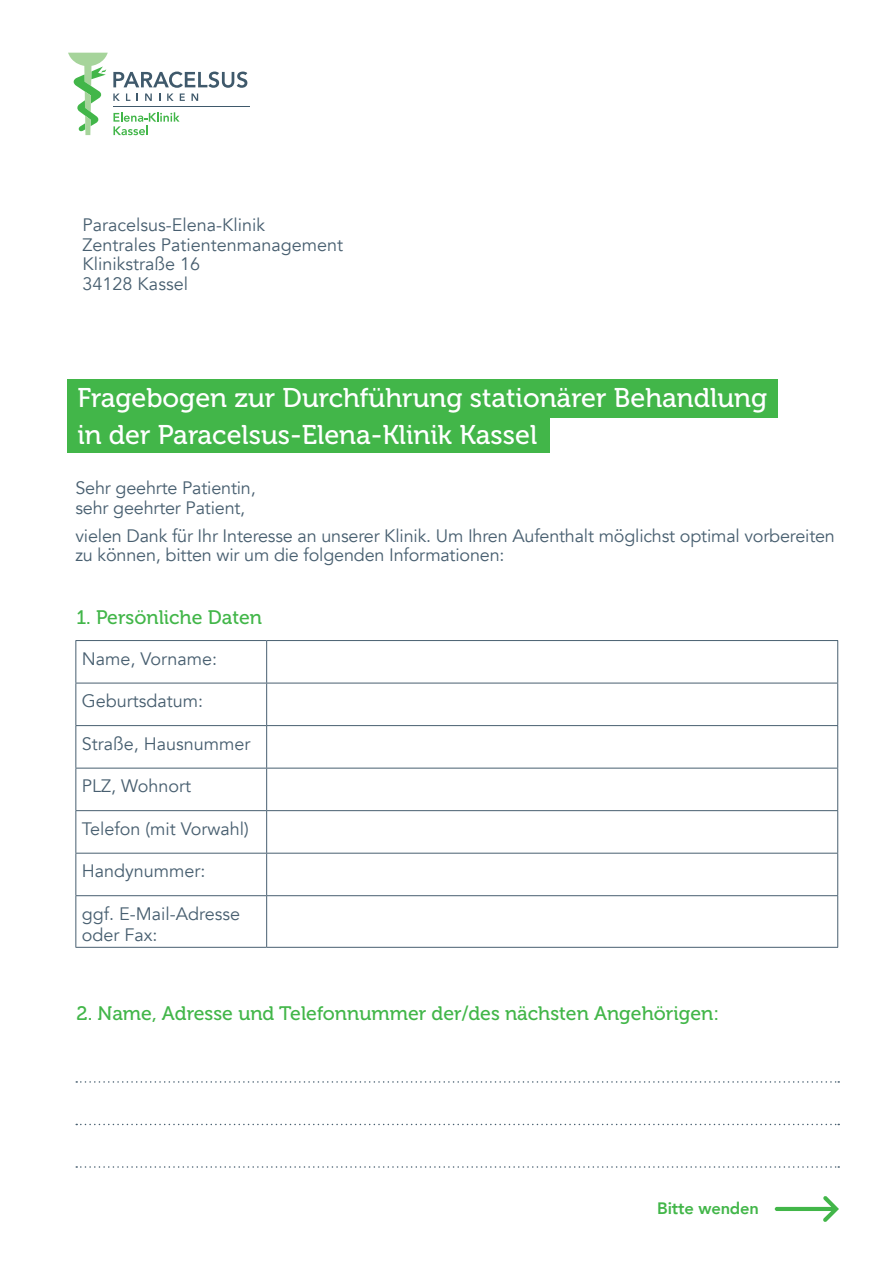
<style>
.page{position:relative;width:893px;height:1263px;background:#fff}
.page>*{position:absolute;margin:0;border:0;box-sizing:border-box;transform-origin:0 0}
.t1{font:27px/37px "Museo 500";color:#fff}
.t2{font:19.5px "Museo 500";color:#42b649}
.t3{font:18px/19.5px "Avenir";letter-spacing:-.005em;color:#485f70}
.t4{font:800 16.5px "Avenir";letter-spacing:-.01em;color:#42b649}
</style>
<div class="page">
<hr style="left:113px;top:106px;width:136px;height:1px;background:#3f596b">
<svg style="left:68px;top:53px;width:179px;height:82px"></svg>
<div style="left:68px;top:414px;width:482px;height:38px;background:#42b649"></div>
<div style="left:68px;top:379px;width:710px;height:38px;background:#42b649"></div>
<hr style="left:75px;top:640px;width:192px;height:1px;background:#485f70">
<hr style="left:75px;top:641px;width:1px;height:42px;background:#485f70">
<hr style="left:267px;top:640px;width:571px;height:1px;background:#485f70">
<hr style="left:266px;top:641px;width:1px;height:42px;background:#485f70">
<hr style="left:837px;top:641px;width:1px;height:42px;background:#485f70">
<hr style="left:75px;top:683px;width:192px;height:1px;background:#485f70">
<hr style="left:75px;top:683px;width:1px;height:42px;background:#485f70">
<hr style="left:267px;top:683px;width:571px;height:1px;background:#485f70">
<hr style="left:266px;top:683px;width:1px;height:42px;background:#485f70">
<hr style="left:837px;top:683px;width:1px;height:42px;background:#485f70">
<hr style="left:75px;top:725px;width:192px;height:1px;background:#485f70">
<hr style="left:75px;top:726px;width:1px;height:42px;background:#485f70">
<hr style="left:267px;top:725px;width:571px;height:1px;background:#485f70">
<hr style="left:266px;top:726px;width:1px;height:42px;background:#485f70">
<hr style="left:837px;top:726px;width:1px;height:42px;background:#485f70">
<hr style="left:75px;top:768px;width:192px;height:1px;background:#485f70">
<hr style="left:75px;top:768px;width:1px;height:42px;background:#485f70">
<hr style="left:267px;top:768px;width:571px;height:1px;background:#485f70">
<hr style="left:266px;top:768px;width:1px;height:42px;background:#485f70">
<hr style="left:837px;top:768px;width:1px;height:42px;background:#485f70">
<hr style="left:75px;top:810px;width:192px;height:1px;background:#485f70">
<hr style="left:75px;top:811px;width:1px;height:42px;background:#485f70">
<hr style="left:267px;top:810px;width:571px;height:1px;background:#485f70">
<hr style="left:266px;top:811px;width:1px;height:42px;background:#485f70">
<hr style="left:837px;top:811px;width:1px;height:42px;background:#485f70">
<hr style="left:75px;top:853px;width:192px;height:1px;background:#485f70">
<hr style="left:75px;top:853px;width:1px;height:42px;background:#485f70">
<hr style="left:267px;top:853px;width:571px;height:1px;background:#485f70">
<hr style="left:266px;top:853px;width:1px;height:42px;background:#485f70">
<hr style="left:837px;top:853px;width:1px;height:42px;background:#485f70">
<hr style="left:267px;top:895px;width:571px;height:1px;background:#485f70">
<hr style="left:837px;top:896px;width:1px;height:51px;background:#485f70">
<hr style="left:267px;top:947px;width:571px;height:1px;background:#485f70">
<hr style="left:75px;top:895px;width:192px;height:1px;background:#485f70">
<hr style="left:75px;top:896px;width:1px;height:51px;background:#485f70">
<hr style="left:266px;top:896px;width:1px;height:51px;background:#485f70">
<hr style="left:75px;top:947px;width:192px;height:1px;background:#485f70">
<svg style="left:76px;top:1081px;width:763px;height:2px"></svg>
<svg style="left:76px;top:1124px;width:763px;height:1px"></svg>
<svg style="left:76px;top:1166px;width:763px;height:2px"></svg>
<svg style="left:775px;top:1196px;width:64px;height:26px"></svg>
<p class="t3" style="left:83px;top:216px;width:262px">Paracelsus-Elena-Klinik<br>Zentrales Patientenmanagement<br>Klinikstraße 16<br>34128 Kassel</p>
<h1 class="t1" style="left:77px;top:379px;width:691px">Fragebogen zur Durchführung stationärer Behandlung in der Paracelsus-Elena-Klinik Kassel</h1>
<p class="t3" style="left:75px;top:478px;width:182px">Sehr geehrte Patientin, sehr geehrter Patient,</p>
<p class="t3" style="left:75px;top:526px;width:761px">vielen Dank für Ihr Interesse an unserer Klinik. Um Ihren Aufenthalt möglichst optimal vorbereiten zu können, bitten wir um die folgenden Informationen:</p>
<p class="t2" style="left:76px;top:606px;width:187px">1. Persönliche Daten</p>
<p class="t3" style="left:82px;top:649px;width:137px">Name, Vorname:</p>
<p class="t3" style="left:82px;top:691px;width:123px">Geburtsdatum:</p>
<p class="t3" style="left:82px;top:734px;width:170px">Straße, Hausnummer</p>
<p class="t3" style="left:82px;top:776px;width:111px">PLZ, Wohnort</p>
<p class="t3" style="left:82px;top:819px;width:169px">Telefon (mit Vorwahl)</p>
<p class="t3" style="left:82px;top:861px;width:125px">Handynummer:</p>
<p class="t3" style="left:82px;top:903px;width:160px;line-height:21.6px">ggf. E-Mail-Adresse oder Fax:</p>
<p class="t2" style="left:77px;top:1002px;width:644px">2. Name, Adresse und Telefonnummer der/des nächsten Angehörigen:</p>
<p class="t4" style="left:657px;top:1195px;width:103px">Bitte wenden</p>
</div>
